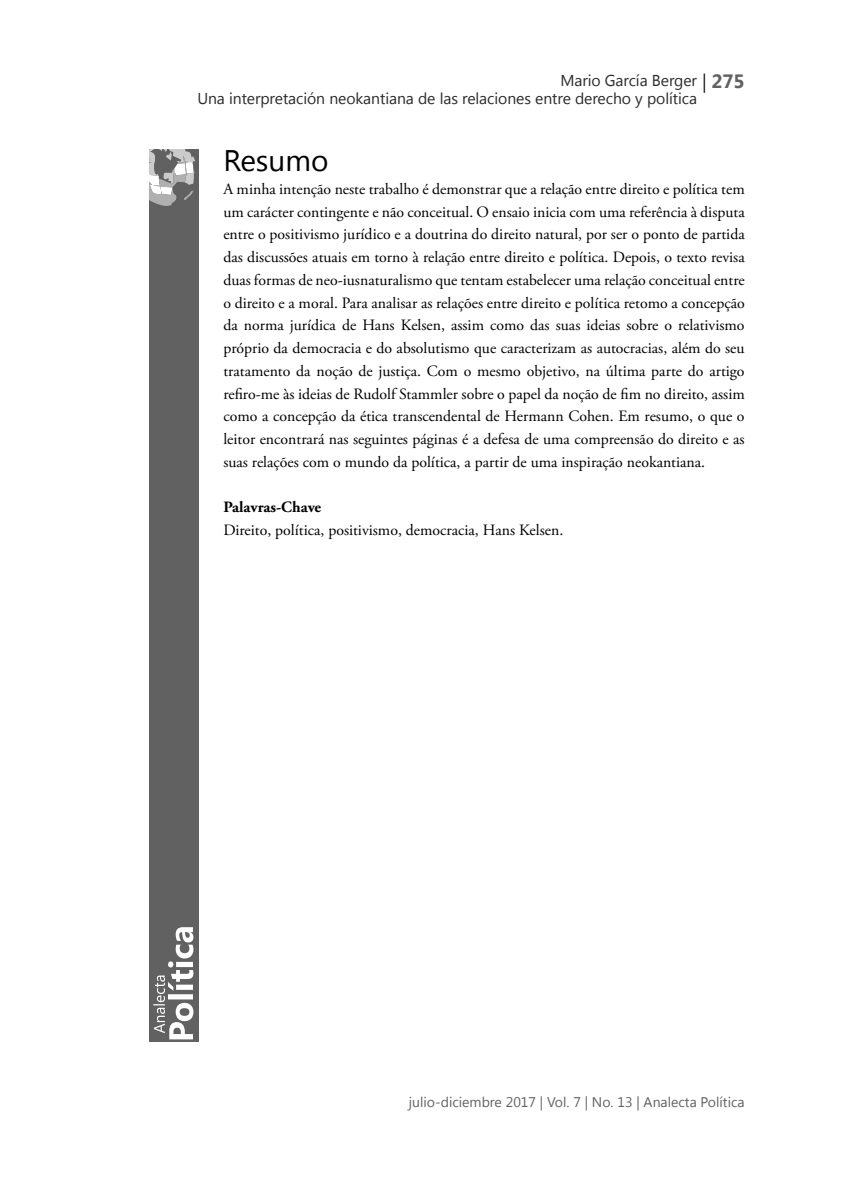
<style>
.page{position:relative;width:844px;height:1191px;background:#fff}
.page>*{position:absolute;margin:0;border:0;box-sizing:border-box;transform-origin:0 0}
.t1{font:29.75px "Segoe UI";color:#000}
.t2{font:15.75px/22.8px "Adobe Garamond Pro";color:#000;text-align:justify}
.t3{font:15.75px/18px "Segoe UI";letter-spacing:-.005em;color:#2b2b2b}
.t4{font:700 15.75px "Adobe Garamond Pro";color:#000}
.t5{font:14px "Segoe UI";color:#616161}
.s1{font-family:"Adobe Garamond Pro";font-size:19.25px;color:#000}
.s2{font-weight:700;font-size:19.25px;color:#616161}
</style>
<div class="page">
<div style="left:149px;top:149px;width:49px;height:892px;background:#616161"></div>
<svg style="left:153px;top:927px;width:40px;height:112px"></svg>
<svg style="left:149px;top:149px;width:46px;height:57px"></svg>
<p class="t3" style="left:197px;top:71px;width:548px;text-indent:363px">Mario García Berger <span class="s1">|</span> <span class="s2">275<br></span>Una interpretación neokantiana de las relaciones entre derecho y política</p>
<h1 class="t1" style="left:223px;top:140px;width:107px">Resumo</h1>
<p class="t2" style="left:223px;top:178px;width:522px">A minha intenção neste trabalho é demonstrar que a relação entre direito e política tem um carácter contingente e não conceitual. O ensaio inicia com uma referência à disputa entre o positivismo jurídico e a doutrina do direito natural, por ser o ponto de partida das discussões atuais em torno à relação entre direito e política. Depois, o texto revisa duas formas de neo-iusnaturalismo que tentam estabelecer uma relação conceitual entre o direito e a moral. Para analisar as relações entre direito e política retomo a concepção da norma jurídica de Hans Kelsen, assim como das suas ideias sobre o relativismo próprio da democracia e do absolutismo que caracterizam as autocracias, além do seu tratamento da noção de justiça. Com o mesmo objetivo, na última parte do artigo refiro-me às ideias de Rudolf Stammler sobre o papel da noção de fim no direito, assim como a concepção da ética transcendental de Hermann Cohen. Em resumo, o que o leitor encontrará nas seguintes páginas é a defesa de uma compreensão do direito e as suas relações com o mundo da política, a partir de uma inspiração neokantiana.</p>
<p class="t4" style="left:223px;top:498px;width:99px">Palavras-Chave</p>
<p class="t2" style="left:223px;top:519px;width:341px">Direito, política, positivismo, democracia, Hans Kelsen.</p>
<p class="t5" style="left:409px;top:1092px;width:337px">julio-diciembre 2017 | Vol. 7 | No. 13 | Analecta Política</p>
</div>
